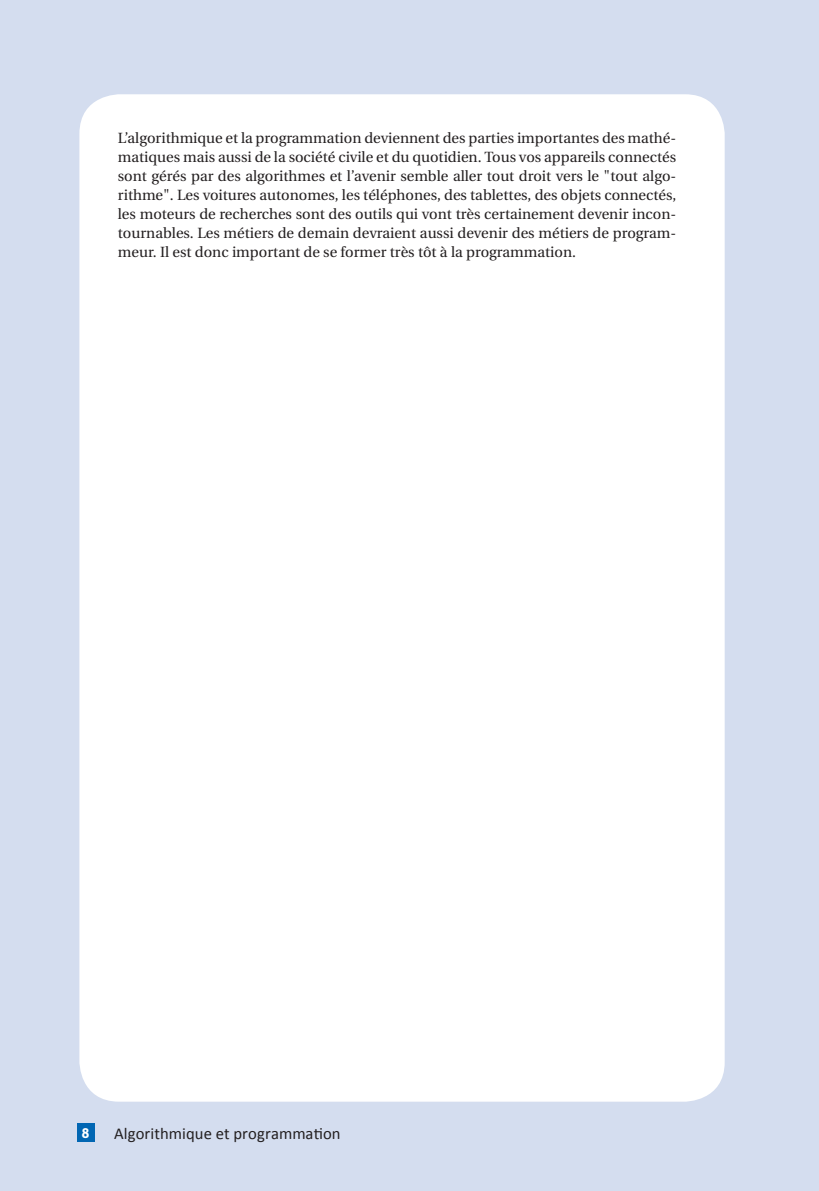
<style>
.page{position:relative;width:819px;height:1191px;background:#d4ddef}
.page>*{position:absolute;margin:0;border:0;box-sizing:border-box;transform-origin:0 0}
.t1{font:16.62px "Calibri";letter-spacing:.005em;color:#231f20}
.t2{font:15.75px/18.9px "Erewhon";color:#231f20;text-align:justify}
.t3{font:700 14px "Asap";color:#fff}
</style>
<div class="page">
<div style="left:79px;top:94px;width:645px;height:1007px;background:#fff;border-radius:40px"></div>
<div style="left:77px;top:1123px;width:17px;height:18px;background:#0166b3"></div>
<p class="t2" style="left:118px;top:129px;width:560px">L’algorithmique et la programmation deviennent des parties importantes des mathé&shy;matiques mais aussi de la société civile et du quotidien. Tous vos appareils connectés sont gérés par des algorithmes et l’avenir semble aller tout droit vers le "tout algo&shy;rithme". Les voitures autonomes, les téléphones, des tablettes, des objets connectés, les moteurs de recherches sont des outils qui vont très certainement devenir incon&shy;tournables. Les métiers de demain devraient aussi devenir des métiers de program&shy;meur. Il est donc important de se former très tôt à la programmation.</p>
<p class="t3" style="left:82px;top:1123px;width:9px">8</p>
<p class="t1" style="left:114px;top:1123px;width:228px">Algorithmique et programmation</p>
</div>
